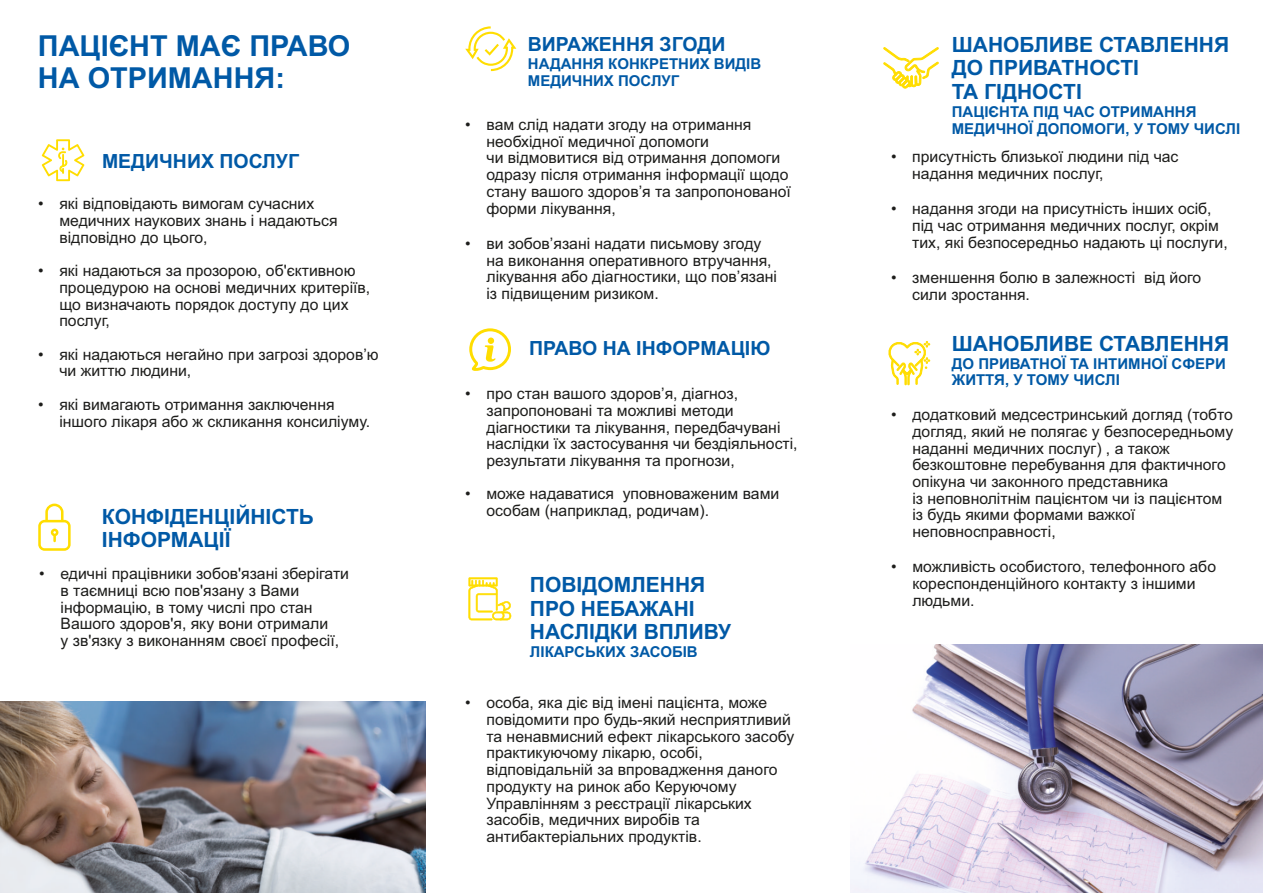
<style>
.page{position:relative;width:1263px;height:893px;background:#fff}
.page>*{position:absolute;margin:0;border:0;box-sizing:border-box;transform-origin:0 0}
.t1{font:700 28.95px/32.2px "Arial";color:#0059a6}
.t2{font:700 21px/23.4px "Arial";color:#0059a6}
.t3{font:700 19.5px "Arial";color:#0059a6}
.t4{font:15.75px/16.6px "Arial";color:#1d1d1b}
.t5{font:700 15px/16.8px "Arial";color:#0059a6}
</style>
<div class="page">
<svg style="left:465px;top:26px;width:51px;height:45px"></svg>
<svg style="left:469px;top:328px;width:42px;height:43px"></svg>
<svg style="left:468px;top:577px;width:43px;height:43px"></svg>
<svg style="left:888px;top:341px;width:42px;height:45px"></svg>
<svg style="left:883px;top:47px;width:56px;height:42px"></svg>
<img style="left:850px;top:645px;width:413px;height:248px">
<svg style="left:38px;top:504px;width:33px;height:47px"></svg>
<svg style="left:42px;top:139px;width:42px;height:42px"></svg>
<img style="left:0;top:702px;width:425px;height:191px">
<h1 class="t1" style="left:38px;top:32px;width:314px">ПАЦІЄНТ МАЄ ПРАВО<br>НА ОТРИМАННЯ:</h1>
<p class="t3" style="left:102px;top:154px;width:199px">МЕДИЧНИХ ПОСЛУГ</p>
<p class="t4" style="left:59px;top:197px;width:280px;text-indent:-21px">• які відповідають вимогам сучасних медичних наукових знань і надаються відповідно до цього,</p>
<p class="t4" style="left:59px;top:264px;width:312px;text-indent:-21px">• які надаються за прозорою, об'єктивною процедурою на основі медичних критеріїв, що визначають порядок доступу до цих послуг,</p>
<p class="t4" style="left:59px;top:347px;width:321px;text-indent:-21px">• які надаються негайно при загрозі здоров’ю чи життю людини,</p>
<p class="t4" style="left:59px;top:397px;width:312px;text-indent:-21px">• які вимагають отримання заключення іншого лікаря або ж скликання консиліуму.</p>
<h2 class="t2" style="left:102px;top:506px;width:214px">КОНФІДЕНЦІЙНІСТЬ<br>ІНФОРМАЦІЇ</h2>
<p class="t4" style="left:61px;top:567px;width:290px;text-indent:-21px">• едичні працівники зобов'язані зберігати в таємниці всю пов'язану з Вами інформацію, в тому числі про стан Вашого здоров'я, яку вони отримали<br>у зв'язку з виконанням своєї професії,</p>
<p class="t3" style="left:528px;top:37px;width:199px">ВИРАЖЕННЯ ЗГОДИ</p>
<p class="t5" style="left:528px;top:56px;width:235px">НАДАННЯ КОНКРЕТНИХ ВИДІВ<br>МЕДИЧНИХ ПОСЛУГ</p>
<p class="t4" style="left:486px;top:118px;width:306px;text-indent:-21px">• вам слід надати згоду на отримання необхідної медичної допомоги<br>чи відмовитися від отримання допомоги одразу після отримання інформації щодо стану вашого здоров’я та запропонованої форми лікування,</p>
<p class="t4" style="left:486px;top:236px;width:292px;text-indent:-21px">• ви зобов’язані надати письмову згоду на виконання оперативного втручання, лікування або діагностики, що пов’язані із підвищеним ризиком.</p>
<p class="t3" style="left:529px;top:341px;width:243px">ПРАВО НА ІНФОРМАЦІЮ</p>
<p class="t4" style="left:486px;top:387px;width:313px;text-indent:-21px">• про стан вашого здоров’я, діагноз, запропоновані та можливі методи діагностики та лікування, передбачувані наслідки їх застосування чи бездіяльності, результати лікування та прогнози,</p>
<p class="t4" style="left:486px;top:487px;width:294px;text-indent:-21px">• може надаватися уповноваженим вами особам (наприклад, родичам).</p>
<h2 class="t2" style="left:530px;top:575px;width:203px">ПОВІДОМЛЕННЯ<br>ПРО НЕБАЖАНІ<br>НАСЛІДКИ ВПЛИВУ</h2>
<p class="t5" style="left:530px;top:645px;width:169px">ЛІКАРСЬКИХ ЗАСОБІВ</p>
<p class="t4" style="left:486px;top:696px;width:309px;text-indent:-21px">• особа, яка діє від імені пацієнта, може повідомити про будь-який несприятливий та ненавмисний ефект лікарського засобу практикуючому лікарю, особі, відповідальній за впровадження даного продукту на ринок або Керуючому Управлінням з реєстрації лікарських засобів, медичних виробів та антибактеріальних продуктів.</p>
<h2 class="t2" style="left:952px;top:35px;width:279px">ШАНОБЛИВЕ СТАВЛЕННЯ<br>ДО ПРИВАТНОСТІ<br>ТА ГІДНОСТІ</h2>
<p class="t5" style="left:952px;top:105px;width:290px">ПАЦІЄНТА ПІД ЧАС ОТРИМАННЯ<br>МЕДИЧНОЇ ДОПОМОГИ, У ТОМУ ЧИСЛІ</p>
<p class="t4" style="left:912px;top:150px;width:268px;text-indent:-21px">• присутність близької людини під час надання медичних послуг,</p>
<p class="t4" style="left:912px;top:202px;width:317px;text-indent:-21px">• надання згоди на присутність інших осіб, під час отримання медичних послуг, окрім тих, які безпосередньо надають ці послуги,</p>
<p class="t4" style="left:912px;top:270px;width:290px;text-indent:-21px">• зменшення болю в залежності від його сили зростання.</p>
<h2 class="t2" style="left:952px;top:333px;width:279px">ШАНОБЛИВЕ СТАВЛЕННЯ</h2>
<p class="t5" style="left:952px;top:356px;width:276px">ДО ПРИВАТНОЇ ТА ІНТИМНОЇ СФЕРИ<br>ЖИТТЯ, У ТОМУ ЧИСЛІ</p>
<p class="t4" style="left:912px;top:408px;width:323px;text-indent:-21px">• додатковий медсестринський догляд (тобто догляд, який не полягає у безпосередньому наданні медичних послуг) , а також безкоштовне перебування для фактичного опікуна чи законного представника<br>із неповнолітнім пацієнтом чи із пацієнтом із будь якими формами важкої неповносправності,</p>
<p class="t4" style="left:912px;top:560px;width:305px;text-indent:-21px">• можливість особистого, телефонного або кореспонденційного контакту з іншими людьми.</p>
</div>
